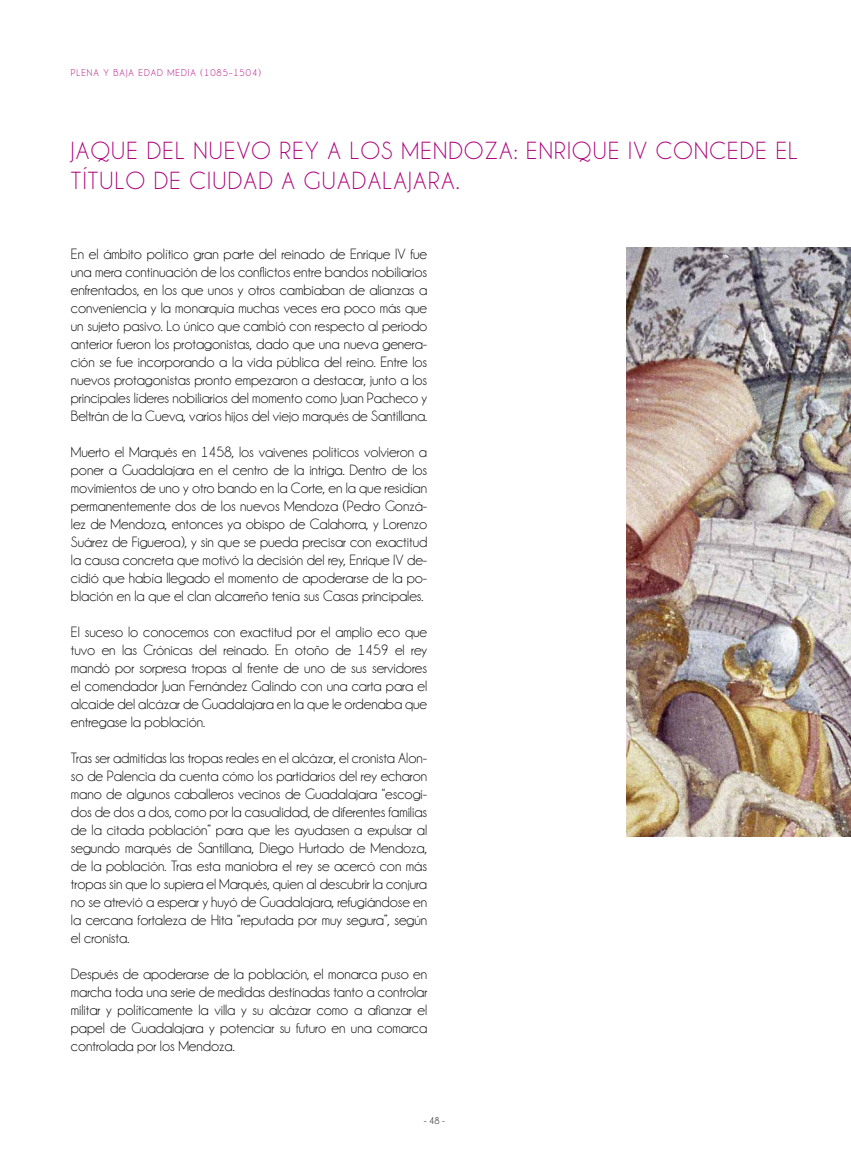
<style>
.page{position:relative;width:851px;height:1170px;background:#fff}
.page>*{position:absolute;margin:0;border:0;box-sizing:border-box;transform-origin:0 0}
.t1{font:25px "Champagne&Limousines";letter-spacing:.05em;color:#ac007c}
.t2{font:15px/18px "Champagne&Limousines";letter-spacing:-.005em;color:#000;text-align:justify}
.t3{font:10px "Champagne&Limousines";letter-spacing:.1em;color:#ac007c}
.t4{font:10px "Champagne&Limousines";color:#000}
</style>
<div class="page">
<img style="left:626px;top:248px;width:224px;height:588px">
<p class="t3" style="left:71px;top:67px;width:191px">PLENA Y BAJA EDAD MEDIA (1085–1504)</p>
<h1 class="t1" style="left:71px;top:136px;width:89px">Jaque del</h1>
<h1 class="t1" style="left:193px;top:136px;width:47px">nuevo</h1>
<h1 class="t1" style="left:279px;top:136px;width:14px">rey</h1>
<h1 class="t1" style="left:327px;top:136px;width:37px">a los</h1>
<h1 class="t1" style="left:401px;top:136px;width:36px">Mendo</h1>
<h1 class="t1" style="left:484px;top:136px;width:68px">za: Enriq</h1>
<h1 class="t1" style="left:592px;top:136px;width:80px">ue IV concede</h1>
<h1 class="t1" style="left:775px;top:136px;width:12px">el</h1>
<h1 class="t1" style="left:71px;top:166px;width:172px">título de ciudad</h1>
<h1 class="t1" style="left:281px;top:166px;width:70px">a Guadalajara</h1>
<h1 class="t1" style="left:456px;top:166px;width:5px">.</h1>
<p class="t2" style="left:71px;top:244px;width:358px">En el ámbito político gran parte del reinado de Enrique IV fue una mera continuación de los conflictos entre bandos nobiliarios enfrentados, en los que unos y otros cambiaban de alianzas a conveniencia y la monarquía muchas veces era poco más que un sujeto pasivo. Lo único que cambió con respecto al periodo anterior fueron los protagonistas, dado que una nueva genera&shy;ción se fue incorporando a la vida pública del reino. Entre los nuevos protagonistas pronto empezaron a destacar, junto a los principales líderes nobiliarios del momento como Juan Pacheco y Beltrán de la Cueva, varios hijos del viejo marqués de Santillana.</p>
<p class="t2" style="left:71px;top:442px;width:358px">Muerto el Marqués en 1458, los vaivenes políticos volvieron a poner a Guadalajara en el centro de la intriga. Dentro de los movimientos de uno y otro bando en la Corte, en la que residían permanentemente dos de los nuevos Mendoza (Pedro Gonzá&shy;lez de Mendoza, entonces ya obispo de Calahorra, y Lorenzo Suárez de Figueroa), y sin que se pueda precisar con exactitud la causa concreta que motivó la decisión del rey, Enrique IV de&shy;cidió que había llegado el momento de apoderarse de la po&shy;blación en la que el clan alcarreño tenía sus Casas principales.</p>
<p class="t2" style="left:71px;top:622px;width:358px">El suceso lo conocemos con exactitud por el amplio eco que tuvo en las Crónicas del reinado. En otoño de 1459 el rey mandó por sorpresa tropas al frente de uno de sus servidores el comendador Juan Fernández Galindo con una carta para el alcaide del alcázar de Guadalajara en la que le ordenaba que entregase la población.</p>
<p class="t2" style="left:71px;top:748px;width:358px">Tras ser admitidas las tropas reales en el alcázar, el cronista Alon&shy;so de Palencia da cuenta cómo los partidarios del rey echaron mano de algunos caballeros vecinos de Guadalajara “escogi&shy;dos de dos a dos, como por la casualidad, de diferentes familias de la citada población” para que les ayudasen a expulsar al segundo marqués de Santillana, Diego Hurtado de Mendoza, de la población. Tras esta maniobra el rey se acercó con más tropas sin que lo supiera el Marqués, quien al descubrir la conjura no se atrevió a esperar y huyó de Guadalajara, refugiándose en la cercana fortaleza de Hita “reputada por muy segura”, según el cronista.</p>
<p class="t2" style="left:71px;top:964px;width:358px">Después de apoderarse de la población, el monarca puso en marcha toda una serie de medidas destinadas tanto a controlar militar y políticamente la villa y su alcázar como a afianzar el papel de Guadalajara y potenciar su futuro en una comarca controlada por los Mendoza.</p>
<p class="t4" style="left:423px;top:1114px;width:23px">- 48 -</p>
</div>
